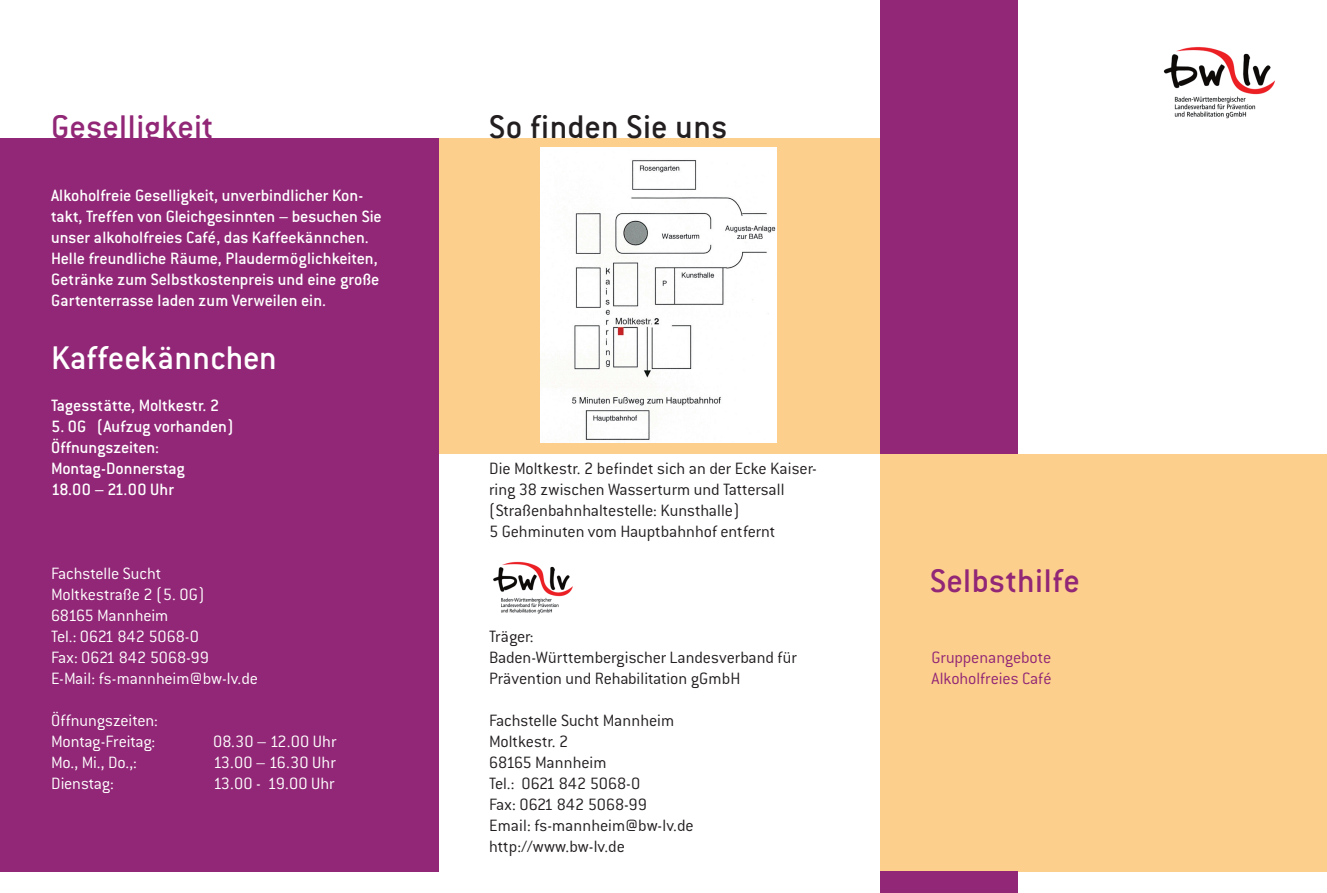
<style>
.page{position:relative;width:1327px;height:893px;background:#fff}
.page>*{position:absolute;margin:0;border:0;box-sizing:border-box;transform-origin:0 0}
.t1{font:500 36px "Conduit ITC";letter-spacing:.01em;color:#912776}
.t2{font:500 36px "Conduit ITC";letter-spacing:.01em;color:#231f20}
.t3{font:500 36px "Conduit ITC";color:#fff}
.t4{font:300 18px/21px "Conduit ITC";letter-spacing:-.005em;color:#231f20}
.t5{font:500 18px/21px "Conduit ITC";letter-spacing:-.005em;color:#fff}
.t6{font:300 18px/21px "Conduit ITC";letter-spacing:-.005em;color:#fff}
.t7{font:300 18px/21px "Conduit ITC";letter-spacing:-.005em;color:#912776}
</style>
<div class="page">
<div style="left:438px;top:138px;width:442px;height:315px;background:#fdcf8c"></div>
<div style="left:0;top:138px;width:438px;height:733px;background:#912776"></div>
<div style="left:880px;top:453px;width:447px;height:419px;background:#fdcf8c"></div>
<div style="left:880px;top:872px;width:138px;height:21px;background:#912776"></div>
<div style="left:880px;top:0;width:138px;height:138px;background:#912776"></div>
<img style="left:1163px;top:47px;width:112px;height:72px">
<img style="left:493px;top:561px;width:80px;height:53px">
<img style="left:541px;top:148px;width:236px;height:294px">
<div style="left:880px;top:138px;width:138px;height:315px;background:#912776"></div>
<h1 class="t1" style="left:51px;top:107px;width:164px">Geselligkeit</h1>
<p class="t5" style="left:51px;top:185px;width:332px">Alkoholfreie Geselligkeit, unverbindlicher Kon&shy;takt, Treffen von Gleichgesinnten – besuchen Sie unser alkoholfreies Café, das Kaffeekännchen.<br>Helle freundliche Räume, Plaudermöglichkeiten, Getränke zum Selbstkostenpreis und eine große Gartenterrasse laden zum Verweilen ein.</p>
<h1 class="t3" style="left:51px;top:338px;width:227px">Kaffeekännchen</h1>
<p class="t5" style="left:51px;top:395px;width:170px">Tagesstätte, Moltkestr. 2</p>
<p class="t5" style="left:51px;top:416px;width:184px">5. OG (Aufzug vorhanden)<br>Öffnungszeiten:<br>Montag-Donnerstag<br>18.00 – 21.00 Uhr</p>
<p class="t6" style="left:51px;top:563px;width:209px">Fachstelle Sucht<br>Moltkestraße 2 (5. OG)<br>68165 Mannheim<br>Tel.: 0621 842 5068-0<br>Fax: 0621 842 5068-99<br>E-Mail: fs-mannheim@bw-lv.de</p>
<p class="t6" style="left:51px;top:710px;width:108px">Öffnungszeiten:<br>Montag-Freitag:</p>
<p class="t6" style="left:213px;top:731px;width:125px">08.30 – 12.00 Uhr</p>
<p class="t6" style="left:51px;top:752px;width:88px">Mo., Mi., Do.,:</p>
<p class="t6" style="left:213px;top:752px;width:124px">13.00 – 16.30 Uhr</p>
<p class="t6" style="left:51px;top:773px;width:64px">Dienstag:</p>
<p class="t6" style="left:213px;top:773px;width:123px">13.00 - 19.00 Uhr</p>
<h1 class="t2" style="left:489px;top:107px;width:240px">So finden Sie uns</h1>
<p class="t4" style="left:489px;top:458px;width:329px">Die Moltkestr. 2 befindet sich an der Ecke Kaiser&shy;ring 38 zwischen Wasserturm und Tattersall (Straßenbahnhaltestelle: Kunsthalle)<br>5 Gehminuten vom Hauptbahnhof entfernt</p>
<p class="t4" style="left:489px;top:626px;width:309px">Träger:<br>Baden-Württembergischer Landesverband für<br>Prävention und Rehabilitation gGmbH</p>
<p class="t4" style="left:489px;top:710px;width:206px">Fachstelle Sucht Mannheim<br>Moltkestr. 2<br>68165 Mannheim<br>Tel.: 0621 842 5068-0<br>Fax: 0621 842 5068-99<br>Email: fs-mannheim@bw-lv.de http://www.bw-lv.de</p>
<h1 class="t1" style="left:930px;top:561px;width:151px">Selbsthilfe</h1>
<p class="t7" style="left:931px;top:647px;width:122px">Gruppenangebote<br>Alkoholfreies Café</p>
</div>
